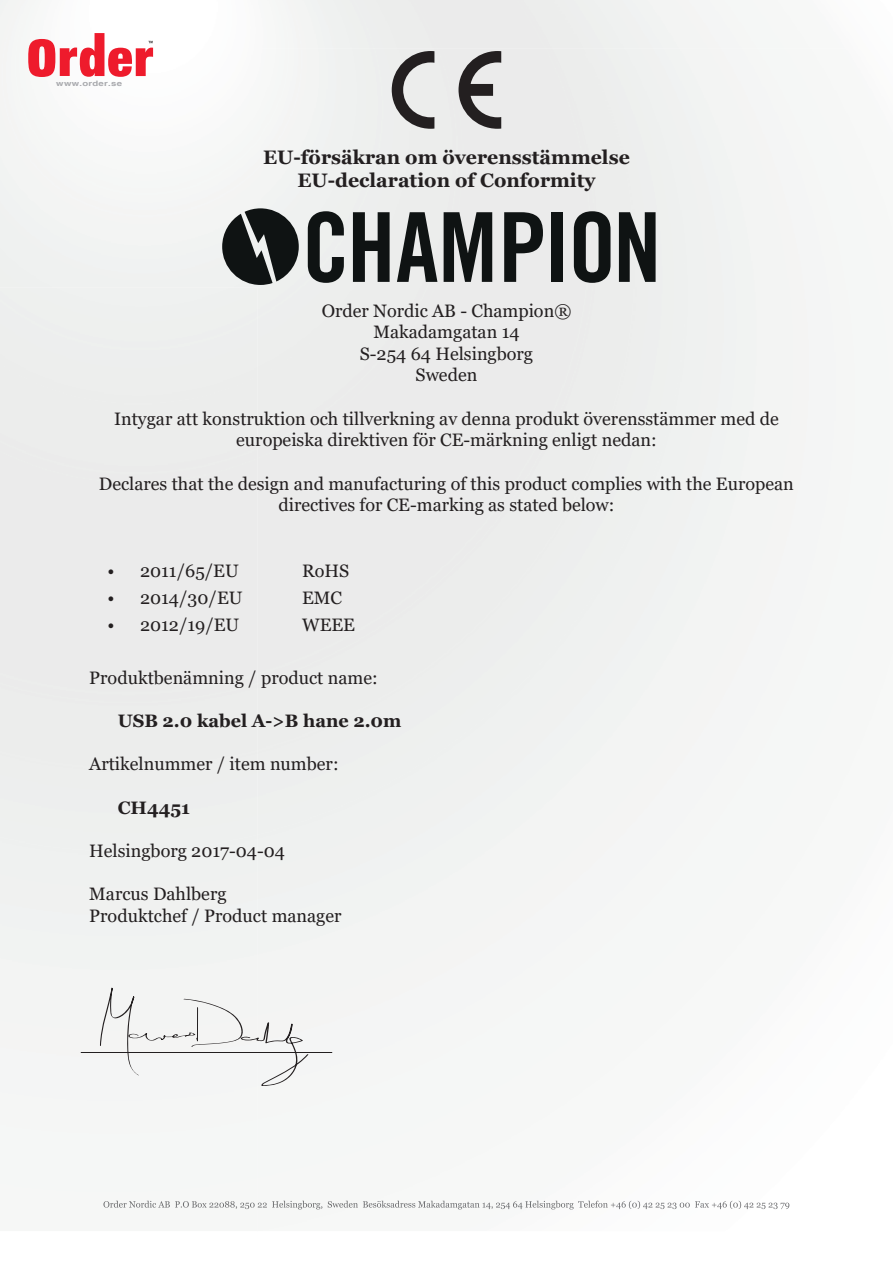
<style>
.page{position:relative;width:893px;height:1263px;background:#fff}
.page>*{position:absolute;margin:0;border:0;box-sizing:border-box;transform-origin:0 0}
.t1{font:700 19.5px/23.4px "Georgia";color:#231f20;text-align:center}
.t2{font:18px/21.6px "Georgia";color:#231f20;text-align:center}
.t3{font:700 18px "Georgia";color:#231f20}
.t4{font:700 7.5px "Helvetica";letter-spacing:.03em;color:#a8a9ad;scale:1.28 1}
</style>
<div class="page">
<img style="left:103px;top:1201px;width:155px;height:8px">
<img style="left:258px;top:1201px;width:531px;height:8px">
<svg style="left:392px;top:51px;width:42px;height:78px;background:#9e9d9d"></svg>
<svg style="left:458px;top:51px;width:43px;height:78px;background:#8e8d8d"></svg>
<hr style="left:81px;top:1052px;width:251px;height:1px;background:#231f20">
<svg style="left:28px;top:33px;width:125px;height:44px"></svg>
<svg style="left:100px;top:988px;width:209px;height:98px"></svg>
<svg style="left:308px;top:211px;width:36px;height:72px;background:#6e7170"></svg>
<svg style="left:353px;top:212px;width:37px;height:70px;background:#525555"></svg>
<svg style="left:397px;top:212px;width:40px;height:70px;background:#717474"></svg>
<svg style="left:444px;top:212px;width:48px;height:70px;background:#4e5151"></svg>
<svg style="left:504px;top:212px;width:39px;height:70px;background:#717373"></svg>
<div style="left:551px;top:212px;width:12px;height:70px;background:#0f1313"></div>
<svg style="left:574px;top:211px;width:36px;height:72px;background:#575a5a"></svg>
<svg style="left:619px;top:212px;width:37px;height:70px;background:#494c4c"></svg>
<svg style="left:222px;top:208px;width:77px;height:77px"></svg>
<p class="t4" style="left:56px;top:79px;width:53px">www.order.se</p>
<p class="t1" style="left:263px;top:145px;width:368px">EU-försäkran om överensstämmelse<br>EU-declaration of Conformity</p>
<p class="t2" style="left:322px;top:300px;width:251px">Order Nordic AB - Champion®<br>Makadamgatan 14<br>S-254 64 Helsingborg<br>Sweden</p>
<p class="t2" style="left:114px;top:408px;width:666px">Intygar att konstruktion och tillverkning av denna produkt överensstämmer med de europeiska direktiven för CE-märkning enligt nedan:</p>
<p class="t2" style="left:99px;top:473px;width:696px">Declares that the design and manufacturing of this product complies with the European directives for CE-marking as stated below:</p>
<p class="t2" style="left:107px;top:560px;width:133px">• 2011/65/EU</p>
<p class="t2" style="left:302px;top:560px;width:49px">RoHS</p>
<p class="t2" style="left:107px;top:587px;width:137px">• 2014/30/EU</p>
<p class="t2" style="left:302px;top:587px;width:41px">EMC</p>
<p class="t2" style="left:107px;top:614px;width:133px">• 2012/19/EU</p>
<p class="t2" style="left:302px;top:614px;width:54px">WEEE</p>
<p class="t2" style="left:89px;top:667px;width:290px">Produktbenämning / product name:</p>
<p class="t3" style="left:118px;top:709px;width:285px">USB 2.0 kabel A-&gt;B hane 2.0m</p>
<p class="t2" style="left:89px;top:754px;width:251px">Artikelnummer / item number:</p>
<p class="t3" style="left:118px;top:796px;width:74px">CH4451</p>
<p class="t2" style="left:89px;top:840px;width:197px">Helsingborg 2017-04-04</p>
<p class="t2" style="left:89px;top:883px;width:254px;text-align:left">Marcus Dahlberg<br>Produktchef / Product manager</p>
</div>
